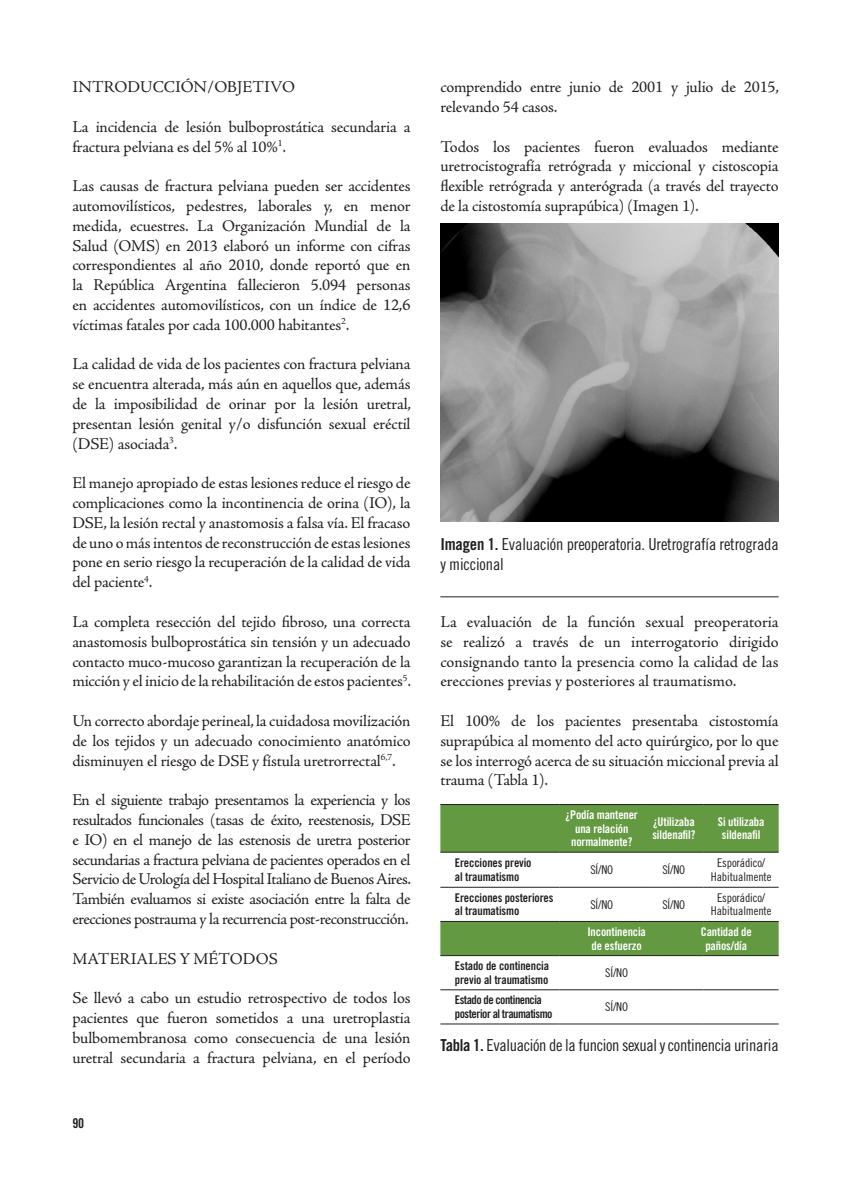
<style>
.page{position:relative;width:851px;height:1191px;background:#fff}
.page>*{position:absolute;margin:0;border:0;box-sizing:border-box;transform-origin:0 0}
.Normal_interior_11_1{font:16.5px/19.8px "Adobe Jenson Pro";letter-spacing:-.01em;color:#231f20;text-align:justify}
.Titulos_graficos{font:16.5px/19.8px "Trade Gothic LT Std Cn 18";letter-spacing:-.01em;color:#231f20}
.Subtitulos_11_13_MAY{font:16.5px "Adobe Jenson Pro";letter-spacing:.005em;color:#231f20}
.Pie_pagina_impar{font:13.5px "Trade Gothic LT Std Bd Cn 20";color:#231f20}
.Textos_tablas{font:12px/13.5px "Trade Gothic LT Std Bd Cn 20";letter-spacing:-.01em;color:#fff;text-align:center}
.Textos_tablas-2{font:12px/13.5px "Trade Gothic LT Std Bd Cn 20";letter-spacing:-.01em;color:#231f20}
.Textos_tablas-3{font:12px/13.5px "Trade Gothic LT Std Cn 18";letter-spacing:-.01em;color:#231f20;text-align:center}
.Textos_tablas-4{font:12px/13.5px "Trade Gothic LT Std Bd Cn 20";letter-spacing:-.04em;color:#231f20}
.s1{font-family:"Trade Gothic LT Std Bd Cn 20"}
</style>
<div class="page">
<img style="left:440px;top:223px;width:338px;height:299px">
<hr style="left:440px;top:596px;width:338px;height:1px;background:#231f20">
<svg style="left:440px;top:805px;width:338px;height:150px;fill:#639940"></svg>
<hr style="left:559px;top:852px;width:85px;height:1px;background:#231f20">
<svg style="left:644px;top:852px;width:29px;height:1px"></svg>
<hr style="left:673px;top:852px;width:30px;height:1px;background:#231f20">
<hr style="left:703px;top:852px;width:75px;height:1px;background:#231f20">
<hr style="left:440px;top:887px;width:119px;height:1px;background:#231f20">
<hr style="left:559px;top:887px;width:85px;height:1px;background:#231f20">
<svg style="left:644px;top:887px;width:29px;height:1px"></svg>
<hr style="left:673px;top:887px;width:30px;height:1px;background:#231f20">
<hr style="left:703px;top:887px;width:75px;height:1px;background:#231f20">
<hr style="left:440px;top:989px;width:119px;height:1px;background:#231f20">
<hr style="left:559px;top:989px;width:85px;height:1px;background:#231f20">
<svg style="left:644px;top:989px;width:29px;height:1px"></svg>
<hr style="left:673px;top:989px;width:30px;height:1px;background:#231f20">
<hr style="left:703px;top:989px;width:75px;height:1px;background:#231f20">
<hr style="left:440px;top:1023px;width:119px;height:1px;background:#231f20">
<hr style="left:559px;top:1023px;width:85px;height:1px;background:#231f20">
<svg style="left:644px;top:1023px;width:29px;height:1px"></svg>
<hr style="left:673px;top:1023px;width:30px;height:1px;background:#231f20">
<hr style="left:703px;top:1023px;width:75px;height:1px;background:#231f20">
<hr style="left:440px;top:804px;width:119px;height:1px;background:#231f20">
<hr style="left:559px;top:804px;width:85px;height:1px;background:#231f20">
<svg style="left:644px;top:804px;width:29px;height:1px"></svg>
<hr style="left:673px;top:804px;width:30px;height:1px;background:#231f20">
<hr style="left:703px;top:804px;width:75px;height:1px;background:#231f20">
<hr style="left:440px;top:852px;width:119px;height:1px;background:#231f20">
<hr style="left:440px;top:921px;width:119px;height:1px;background:#231f20">
<hr style="left:559px;top:921px;width:85px;height:1px;background:#231f20">
<svg style="left:644px;top:921px;width:29px;height:1px"></svg>
<hr style="left:673px;top:921px;width:30px;height:1px;background:#231f20">
<hr style="left:703px;top:921px;width:75px;height:1px;background:#231f20">
<hr style="left:440px;top:955px;width:119px;height:1px;background:#231f20">
<hr style="left:559px;top:955px;width:85px;height:1px;background:#231f20">
<svg style="left:644px;top:955px;width:29px;height:1px"></svg>
<hr style="left:673px;top:955px;width:30px;height:1px;background:#231f20">
<hr style="left:703px;top:955px;width:75px;height:1px;background:#231f20">
<p class="Subtitulos_11_13_MAY" style="left:72px;top:78px;width:224px">INTRODUCCIÓN/OBJETIVO</p>
<p class="Normal_interior_11_1" style="left:72px;top:117px;width:340px">La incidencia de lesión bulboprostática secundaria a fractura pelviana es del 5% al 10%<sup>1</sup>.</p>
<p class="Normal_interior_11_1" style="left:72px;top:176px;width:340px">Las causas de fractura pelviana pueden ser accidentes automovilísticos, pedestres, laborales y, en menor medida, ecuestres. La Organización Mundial de la Salud (OMS) en 2013 elaboró un informe con cifras correspondientes al año 2010, donde reportó que en la República Argentina fallecieron 5.094 personas en accidentes automovilísticos, con un índice de 12,6 víctimas fatales por cada 100.000 habitantes<sup>2</sup>.</p>
<p class="Normal_interior_11_1" style="left:72px;top:355px;width:340px">La calidad de vida de los pacientes con fractura pelviana se encuentra alterada, más aún en aquellos que, además de la imposibilidad de orinar por la lesión uretral, presentan lesión genital y/o disfunción sexual eréctil (DSE) asociada<sup>3</sup>.</p>
<p class="Normal_interior_11_1" style="left:72px;top:473px;width:340px">El manejo apropiado de estas lesiones reduce el riesgo de complicaciones como la incontinencia de orina (IO), la DSE, la lesión rectal y anastomosis a falsa vía. El fracaso de uno o más intentos de reconstrucción de estas lesiones pone en serio riesgo la recuperación de la calidad de vida del paciente<sup>4</sup>.</p>
<p class="Normal_interior_11_1" style="left:72px;top:612px;width:340px">La completa resección del tejido fibroso, una correcta anastomosis bulboprostática sin tensión y un adecuado contacto muco-mucoso garantizan la recuperación de la micción y el inicio de la rehabilitación de estos pacientes<sup>5</sup>.</p>
<p class="Normal_interior_11_1" style="left:72px;top:711px;width:340px">Un correcto abordaje perineal, la cuidadosa movilización de los tejidos y un adecuado conocimiento anatómico disminuyen el riesgo de DSE y fístula uretrorrectal<sup>6,7</sup>.</p>
<p class="Normal_interior_11_1" style="left:72px;top:790px;width:340px">En el siguiente trabajo presentamos la experiencia y los resultados funcionales (tasas de éxito, reestenosis, DSE e IO) en el manejo de las estenosis de uretra posterior secundarias a fractura pelviana de pacientes operados en el Servicio de Urología del Hospital Italiano de Buenos Aires.<br>También evaluamos si existe asociación entre la falta de erecciones postrauma y la recurrencia post-reconstrucción.</p>
<p class="Subtitulos_11_13_MAY" style="left:72px;top:949px;width:207px">MATERIALES Y MÉTODOS</p>
<p class="Normal_interior_11_1" style="left:72px;top:988px;width:340px">Se llevó a cabo un estudio retrospectivo de todos los pacientes que fueron sometidos a una uretroplastia bulbomembranosa como consecuencia de una lesión uretral secundaria a fractura pelviana, en el período</p>
<p class="Pie_pagina_impar" style="left:72px;top:1115px;width:13px">90</p>
<p class="Normal_interior_11_1" style="left:440px;top:77px;width:340px">comprendido entre junio de 2001 y julio de 2015, relevando 54 casos.</p>
<p class="Normal_interior_11_1" style="left:440px;top:137px;width:340px">Todos los pacientes fueron evaluados mediante uretrocistografía retrógrada y miccional y cistoscopia flexible retrógrada y anterógrada (a través del trayecto de la cistostomía suprapúbica) (Imagen 1).</p>
<p class="Titulos_graficos" style="left:440px;top:534px;width:340px"><span class="s1">Imagen 1.</span> Evaluación preoperatoria. Uretrografía retrograda y miccional</p>
<p class="Normal_interior_11_1" style="left:440px;top:612px;width:340px">La evaluación de la función sexual preoperatoria se realizó a través de un interrogatorio dirigido consignando tanto la presencia como la calidad de las erecciones previas y posteriores al traumatismo.</p>
<p class="Normal_interior_11_1" style="left:440px;top:711px;width:340px">El 100% de los pacientes presentaba cistostomía suprapúbica al momento del acto quirúrgico, por lo que se los interrogó acerca de su situación miccional previa al trauma (Tabla 1).</p>
<p class="Textos_tablas" style="left:565px;top:808px;width:74px">¿Podía mantener una relación normalmente?</p>
<p class="Textos_tablas" style="left:652px;top:815px;width:44px;text-align:left">¿Utilizaba sildenafil?</p>
<p class="Textos_tablas" style="left:717px;top:815px;width:48px">Si utilizaba sildenafil</p>
<p class="Textos_tablas-2" style="left:455px;top:856px;width:78px">Erecciones previo al traumatismo</p>
<p class="Textos_tablas-3" style="left:590px;top:863px;width:24px">SÍ/NO</p>
<p class="Textos_tablas-3" style="left:662px;top:863px;width:24px">SÍ/NO</p>
<p class="Textos_tablas-3" style="left:710px;top:856px;width:62px">Esporádico/<br>Habitualmente</p>
<p class="Textos_tablas-2" style="left:455px;top:890px;width:100px">Erecciones posteriores al traumatismo</p>
<p class="Textos_tablas-3" style="left:590px;top:897px;width:24px">SÍ/NO</p>
<p class="Textos_tablas-3" style="left:662px;top:897px;width:24px">SÍ/NO</p>
<p class="Textos_tablas-3" style="left:710px;top:890px;width:62px">Esporádico/<br>Habitualmente</p>
<p class="Textos_tablas" style="left:587px;top:925px;width:60px">Incontinencia de esfuerzo</p>
<p class="Textos_tablas" style="left:700px;top:925px;width:52px">Cantidad de paños/día</p>
<p class="Textos_tablas-2" style="left:455px;top:959px;width:96px">Estado de continencia previo al traumatismo</p>
<p class="Textos_tablas-3" style="left:605px;top:966px;width:24px">SÍ/NO</p>
<p class="Textos_tablas-4" style="left:455px;top:993px;width:99px">Estado de continencia posterior al traumatismo</p>
<p class="Textos_tablas-3" style="left:605px;top:1000px;width:24px">SÍ/NO</p>
<p class="Titulos_graficos" style="left:440px;top:1035px;width:340px"><span class="s1">Tabla 1.</span> Evaluación de la funcion sexual y continencia urinaria</p>
</div>
